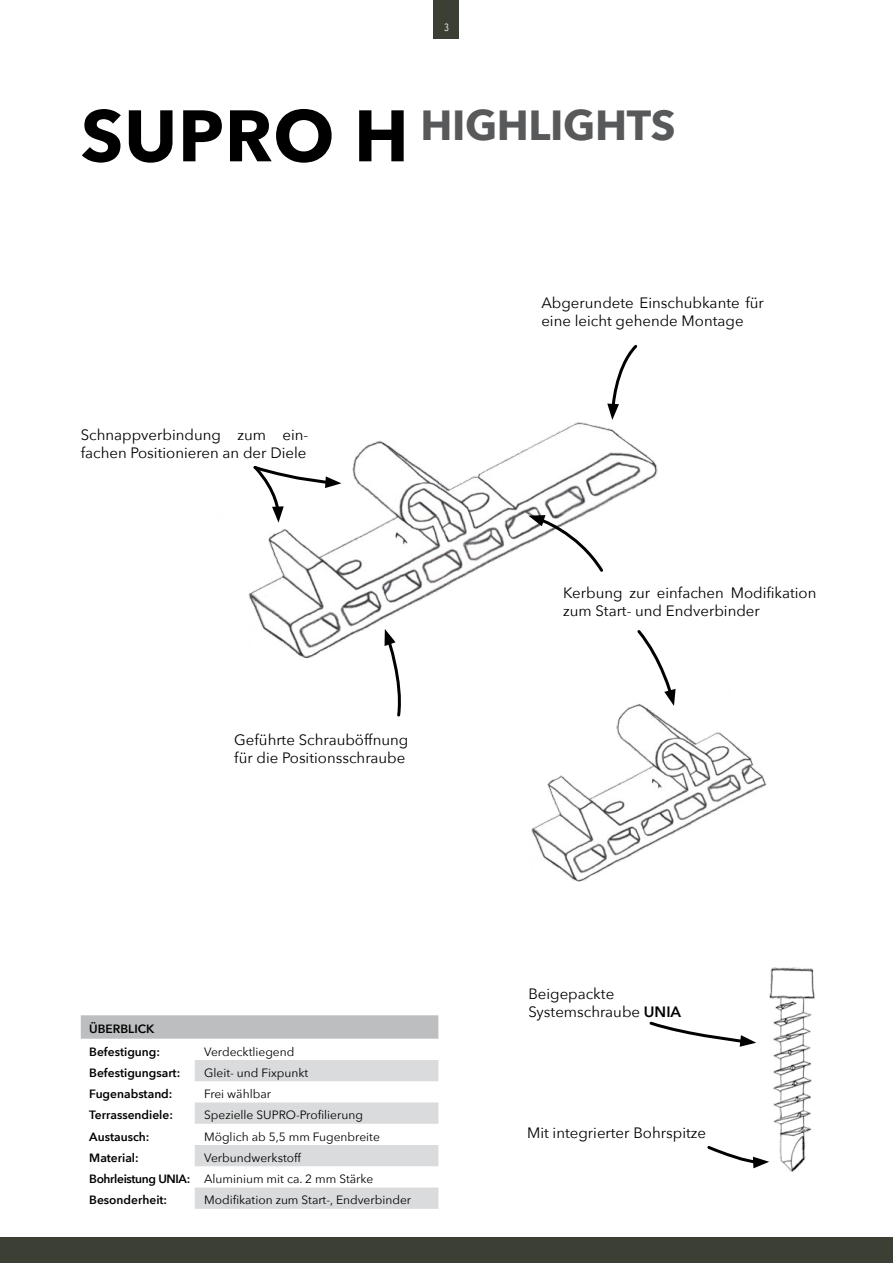
<style>
.page{position:relative;width:893px;height:1263px;background:#fff}
.page>*{position:absolute;margin:0;border:0;box-sizing:border-box;transform-origin:0 0}
.t1{font:700 42px "Avenir Next";letter-spacing:-.01em;color:#58595b}
.t2{font:15px/18px "Avenir Next";color:#000}
.t3{font:12px/21.3px "Avenir Next";color:#000}
.t4{font:600 12px/22.4px "Avenir Next";color:#000}
.t5{font:10.5px "Avenir Next Condensed";color:#fff}
.s1{font-size:72px;color:#000}
.s2{font-weight:600}
</style>
<div class="page">
<img style="left:248px;top:422px;width:410px;height:237px">
<img style="left:769px;top:968px;width:46px;height:204px">
<svg style="left:649px;top:1021px;width:107px;height:26px"></svg>
<svg style="left:707px;top:1146px;width:62px;height:22px"></svg>
<svg style="left:607px;top:344px;width:31px;height:76px"></svg>
<svg style="left:528px;top:515px;width:78px;height:59px"></svg>
<svg style="left:384px;top:629px;width:19px;height:88px"></svg>
<svg style="left:251px;top:463px;width:90px;height:60px"></svg>
<svg style="left:81px;top:1015px;width:357px;height:24px;background:#bdbfc1"></svg>
<svg style="left:195px;top:1060px;width:243px;height:149px"></svg>
<img style="left:531px;top:705px;width:236px;height:177px">
<svg style="left:635px;top:627px;width:41px;height:79px"></svg>
<div style="left:0;top:1237px;width:893px;height:26px;background:#3c3f34"></div>
<div style="left:434px;top:0;width:25px;height:38px;background:#3c3f34"></div>
<p class="t5" style="left:444px;top:18px;width:6px">3</p>
<h1 class="t1" style="left:81px;top:89px;width:594px"><span class="s1">SUPRO H</span> Highlights</h1>
<p class="t2" style="left:81px;top:425px;width:229px">Schnappverbindung zum ein&shy;fachen Positionieren an der Diele</p>
<p class="t2" style="left:234px;top:730px;width:176px">Geführte Schrauböffnung für die Positionsschraube</p>
<p class="t4" style="left:89px;top:1017px;width:72px">überblick<br>Befestigung:</p>
<p class="t3" style="left:204px;top:1040px;width:92px">Verdecktliegend</p>
<p class="t4" style="left:89px;top:1061px;width:93px">Befestigungsart:</p>
<p class="t3" style="left:204px;top:1061px;width:106px">Gleit- und Fixpunkt</p>
<p class="t4" style="left:89px;top:1082px;width:85px">Fugenabstand:</p>
<p class="t3" style="left:204px;top:1083px;width:68px">Frei wählbar</p>
<p class="t4" style="left:89px;top:1104px;width:85px">Terrassendiele:</p>
<p class="t3" style="left:204px;top:1104px;width:160px">Spezielle SUPRO-Profilierung</p>
<p class="t4" style="left:89px;top:1125px;width:62px">Austausch:</p>
<p class="t3" style="left:204px;top:1125px;width:177px">Möglich ab 5,5 mm Fugenbreite</p>
<p class="t4" style="left:89px;top:1146px;width:51px">Material:</p>
<p class="t3" style="left:89px;top:1146px;width:286px;text-indent:115px">Verbundwerkstoff<br><span class="s2">Bohrleistung UNIA:</span> Aluminium mit ca. 2 mm Stärke<br><span class="s2">Besonderheit:</span></p>
<p class="t3" style="left:204px;top:1189px;width:209px">Modifikation zum Start-, Endverbinder</p>
<p class="t2" style="left:541px;top:293px;width:224px">Abgerundete Einschubkante für eine leicht gehende Montage</p>
<p class="t2" style="left:563px;top:583px;width:255px">Kerbung zur einfachen Modifikation zum Start- und Endverbinder</p>
<p class="t2" style="left:528px;top:984px;width:154px">Beigepackte<br>Systemschraube <span class="s2">UNIA</span></p>
<p class="t2" style="left:527px;top:1123px;width:181px">Mit integrierter Bohrspitze</p>
</div>
